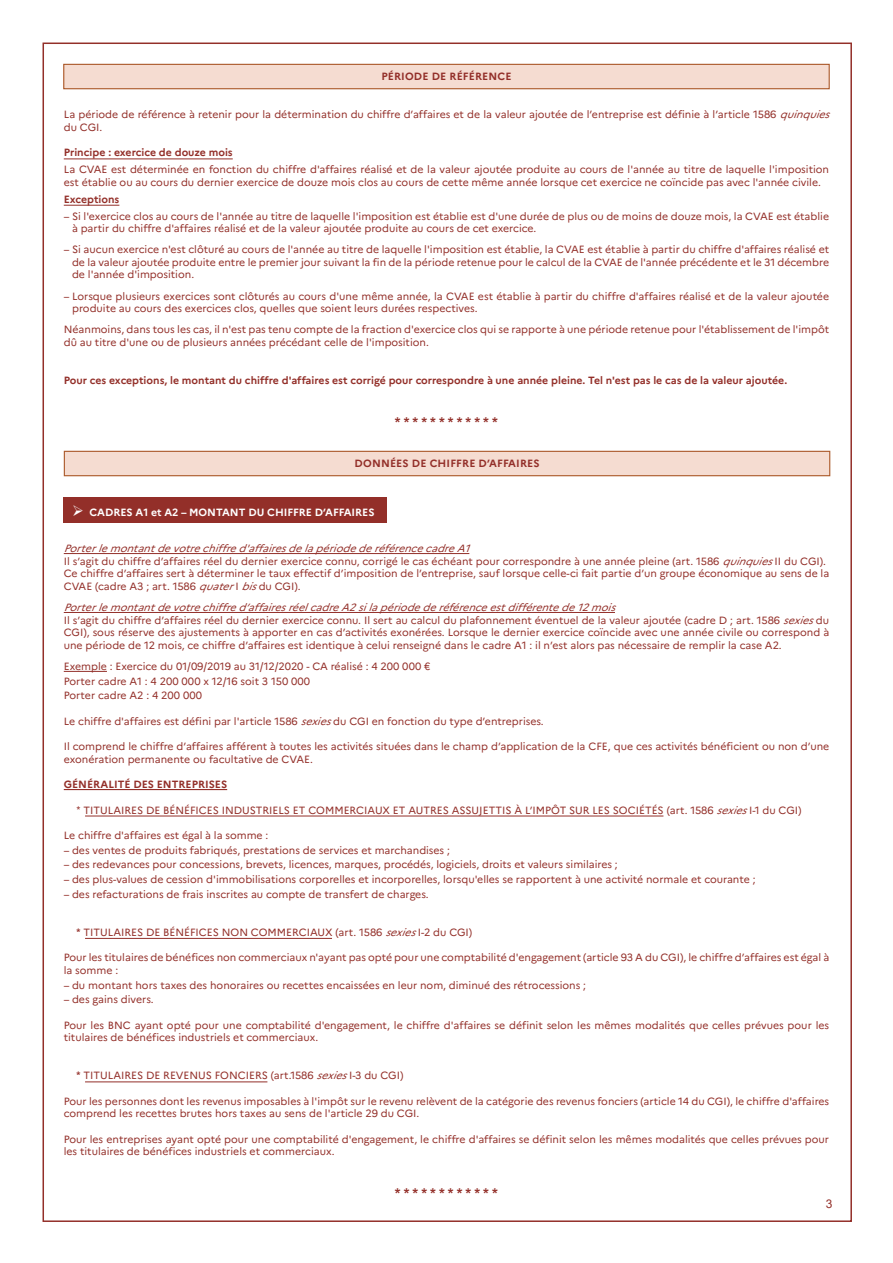
<style>
.page{position:relative;width:893px;height:1263px;background:#fff}
.page>*{position:absolute;margin:0;border:0;box-sizing:border-box;transform-origin:0 0}
.t1{font:700 15px "Arial";color:#932f29}
.t2{font:12px "Arial";color:#932f29}
.t3{font:10.5px/12.6px "Marianne";color:#932f29}
.t4{font:700 10.5px "Marianne";color:#932f29}
.t5{font:700 10.5px "Marianne";color:#fff}
.s1{font-style:italic}
.s2{font-family:"Arial"}
.s3{font-family:"Arial";font-weight:700}
</style>
<div class="page">
<hr style="left:64px;top:159px;width:169px;height:1px;background:#932f29">
<hr style="left:64px;top:205px;width:55px;height:1px;background:#932f29">
<div style="left:64px;top:64px;width:765px;height:25px;background:#f5dcd1"></div>
<div style="left:63px;top:64px;width:767px;height:25px;border:1px solid #ab592a"></div>
<hr style="left:64px;top:553px;width:405px;height:1px;background:#932f29">
<hr style="left:64px;top:612px;width:551px;height:1px;background:#932f29">
<hr style="left:64px;top:671px;width:43px;height:1px;background:#932f29">
<hr style="left:64px;top:789px;width:163px;height:1px;background:#932f29">
<hr style="left:85px;top:816px;width:578px;height:1px;background:#932f29">
<hr style="left:85px;top:938px;width:247px;height:1px;background:#932f29">
<hr style="left:85px;top:1081px;width:182px;height:1px;background:#932f29">
<div style="left:64px;top:451px;width:766px;height:25px;background:#f5dcd1"></div>
<div style="left:64px;top:451px;width:766px;height:25px;border:1px solid #ab592a"></div>
<div style="left:64px;top:497px;width:323px;height:26px;background:#932f29"></div>
<p class="t4" style="left:381px;top:70px;width:132px">PÉRIODE DE RÉFÉRENCE</p>
<p class="t3" style="left:64px;top:108px;width:772px">La période de référence à retenir pour la détermination du chiffre d’affaires et de la valeur ajoutée de l’entreprise est définie à l’article 1586 <span class="s1">quinquies </span>du CGI.</p>
<p class="t4" style="left:64px;top:146px;width:170px">Principe : exercice de douze mois</p>
<p class="t3" style="left:64px;top:163px;width:767px">La CVAE est déterminée en fonction du chiffre d'affaires réalisé et de la valeur ajoutée produite au cours de l'année au titre de laquelle l'imposition est établie ou au cours du dernier exercice de douze mois clos au cours de cette même année lorsque cet exercice ne coïncide pas avec l'année civile.</p>
<p class="t4" style="left:64px;top:193px;width:57px">Exceptions</p>
<p class="t3" style="left:72px;top:209px;width:759px;text-indent:-8px">– Si l'exercice clos au cours de l'année au titre de laquelle l'imposition est établie est d'une durée de plus ou de moins de douze mois, la CVAE est établie à partir du chiffre d'affaires réalisé et de la valeur ajoutée produite au cours de cet exercice.</p>
<p class="t3" style="left:72px;top:243px;width:759px;text-align:justify;text-indent:-8px">– Si aucun exercice n'est clôturé au cours de l'année au titre de laquelle l'imposition est établie, la CVAE est établie à partir du chiffre d'affaires réalisé et de la valeur ajoutée produite entre le premier jour suivant la fin de la période retenue pour le calcul de la CVAE de l'année précédente et le 31 décembre de l'année d'imposition.</p>
<p class="t3" style="left:72px;top:289px;width:759px;text-indent:-8px">– Lorsque plusieurs exercices sont clôturés au cours d'une même année, la CVAE est établie à partir du chiffre d'affaires réalisé et de la valeur ajoutée produite au cours des exercices clos, quelles que soient leurs durées respectives.</p>
<p class="t3" style="left:64px;top:323px;width:767px">Néanmoins, dans tous les cas, il n'est pas tenu compte de la fraction d'exercice clos qui se rapporte à une période retenue pour l'établissement de l'impôt dû au titre d'une ou de plusieurs années précédant celle de l'imposition.</p>
<p class="t4" style="left:64px;top:374px;width:725px">Pour ces exceptions, le montant du chiffre d'affaires est corrigé pour correspondre à une année pleine. Tel n'est pas le cas de la valeur ajoutée.</p>
<h1 class="t1" style="left:395px;top:412px;width:105px">************</h1>
<p class="t4" style="left:354px;top:457px;width:187px">DONNÉES DE CHIFFRE D’AFFAIRES</p>
<p class="t5" style="left:72px;top:506px;width:304px">➢ CADRES A1 et A2 – MONTANT DU CHIFFRE D’AFFAIRES</p>
<p class="t3" style="left:64px;top:542px;width:767px"><span class="s1">Porterlemontantdevotrechiffred'affairesdelapériodederéférencecadreA1<br></span>Il s’agit du chiffre d’affaires réel du dernier exercice connu, corrigé le cas échéant pour correspondre à une année pleine (art. 1586 <span class="s1">quinquies</span>II du CGI).<br>Ce chiffre d’affaires sert à déterminer le taux effectif d’imposition de l’entreprise, sauf lorsque celle-ci fait partie d’un groupe économique au sens de la CVAE (cadre A3 ; art. 1586 <span class="s1">quater</span>I <span class="s1">bis</span>du CGI).</p>
<p class="t3" style="left:64px;top:601px;width:767px"><span class="s1">Porterlemontantdevotrechiffred’affairesréelcadreA2silapériodederéférenceestdifférentede12mois<br></span>Il s’agit du chiffre d’affaires réel du dernier exercice connu. Il sert au calcul du plafonnement éventuel de la valeur ajoutée (cadre D ; art. 1586 <span class="s1">sexies</span>du CGI), sous réserve des ajustements à apporter en cas d’activités exonérées. Lorsque le dernier exercice coïncide avec une année civile ou correspond à une période de 12 mois, ce chiffre d’affaires est identique à celui renseigné dans le cadre A1 : il n’est alors pas nécessaire de remplir la case A2.</p>
<p class="t3" style="left:64px;top:659px;width:368px;line-height:14.7px">Exemple : Exercice du 01/09/2019 au 31/12/2020 - CA réalisé : 4 200 000 €<br>Porter cadre A1 : 4 200 000 x 12/16 soit 3 150 000<br>Porter cadre A2 : 4 200 000</p>
<p class="t3" style="left:64px;top:715px;width:481px">Le chiffre d'affaires est défini par l'article 1586 <span class="s1">sexies</span>du CGI en fonction du type d’entreprises.</p>
<p class="t3" style="left:64px;top:740px;width:767px">Il comprend le chiffre d’affaires afférent à toutes les activités situées dans le champ d’application de la CFE, que ces activités bénéficient ou non d’une exonération permanente ou facultative de CVAE.</p>
<p class="t4" style="left:64px;top:778px;width:16px">Généralité</p>
<p class="t4" style="left:133px;top:778px;width:8px">des</p>
<p class="t4" style="left:157px;top:778px;width:8px">entreprises</p>
<p class="t3" style="left:77px;top:803px;width:20px"><span class="s2">*</span> Titulai</p>
<p class="t3" style="left:124px;top:803px;width:46px">resdebénéfices</p>
<p class="t3" style="left:222px;top:803px;width:8px">indust</p>
<p class="t3" style="left:263px;top:803px;width:13px">riels</p>
<p class="t3" style="left:293px;top:803px;width:25px">et comme</p>
<p class="t3" style="left:350px;top:803px;width:14px">rciau</p>
<p class="t3" style="left:383px;top:803px;width:34px">x et aut</p>
<p class="t3" style="left:430px;top:803px;width:30px">res assu</p>
<p class="t3" style="left:479px;top:803px;width:10px">jettis</p>
<p class="t3" style="left:514px;top:803px;width:85px">à l’impôt su r les</p>
<p class="t3" style="left:613px;top:803px;width:8px">sociétés</p>
<p class="t3" style="left:667px;top:803px;width:136px">(art. 1586 <span class="s1">sexies</span>I-1 du CGI)</p>
<p class="t3" style="left:64px;top:829px;width:206px">Le chiffre d'affaires est égal à la somme :</p>
<p class="t3" style="left:64px;top:843px;width:388px">– des ventes de produits fabriqués, prestations de services et marchandises ;</p>
<p class="t3" style="left:64px;top:858px;width:555px">– des redevances pour concessions, brevets, licences, marques, procédés, logiciels, droits et valeurs similaires ;</p>
<p class="t3" style="left:64px;top:873px;width:693px">– des plus-values de cession d'immobilisations corporelles et incorporelles, lorsqu'elles se rapportent à une activité normale et courante ;</p>
<p class="t3" style="left:64px;top:888px;width:366px">– des refacturations de frais inscrites au compte de transfert de charges.</p>
<p class="t3" style="left:77px;top:926px;width:20px"><span class="s3">*</span> Titulai</p>
<p class="t3" style="left:124px;top:926px;width:46px">resdebénéfices</p>
<p class="t3" style="left:222px;top:926px;width:9px">non</p>
<p class="t3" style="left:251px;top:926px;width:9px">comme</p>
<p class="t3" style="left:292px;top:926px;width:14px">rciau</p>
<p class="t3" style="left:325px;top:926px;width:149px">x (art. 1586 <span class="s1">sexies</span>I-2 du CGI)</p>
<p class="t3" style="left:64px;top:951px;width:767px">Pour les titulaires de bénéfices non commerciaux n'ayant pas opté pour une comptabilité d'engagement (article 93 A du CGI), le chiffre d’affaires est égal à la somme :</p>
<p class="t3" style="left:64px;top:978px;width:524px">– du montant hors taxes des honoraires ou recettes encaissées en leur nom, diminué des rétrocessions ;</p>
<p class="t3" style="left:64px;top:993px;width:91px">– des gains divers.</p>
<p class="t3" style="left:64px;top:1018px;width:767px">Pour les BNC ayant opté pour une comptabilité d'engagement, le chiffre d'affaires se définit selon les mêmes modalités que celles prévues pour les titulaires de bénéfices industriels et commerciaux.</p>
<p class="t3" style="left:77px;top:1069px;width:20px"><span class="s3">*</span> Titulai</p>
<p class="t3" style="left:124px;top:1069px;width:54px">res de revenus</p>
<p class="t3" style="left:215px;top:1069px;width:8px">foncie</p>
<p class="t3" style="left:255px;top:1069px;width:150px">rs (art.1586 <span class="s1">sexies</span>I-3 du CGI)</p>
<p class="t3" style="left:64px;top:1095px;width:767px">Pour les personnes dont les revenus imposables à l'impôt sur le revenu relèvent de la catégorie des revenus fonciers (article 14 du CGI), le chiffre d'affaires comprend les recettes brutes hors taxes au sens de l'article 29 du CGI.</p>
<p class="t3" style="left:64px;top:1133px;width:767px">Pour les entreprises ayant opté pour une comptabilité d'engagement, le chiffre d'affaires se définit selon les mêmes modalités que celles prévues pour les titulaires de bénéfices industriels et commerciaux.</p>
<h1 class="t1" style="left:395px;top:1183px;width:105px">************</h1>
<p class="t2" style="left:826px;top:1195px;width:8px">3</p>
</div>
